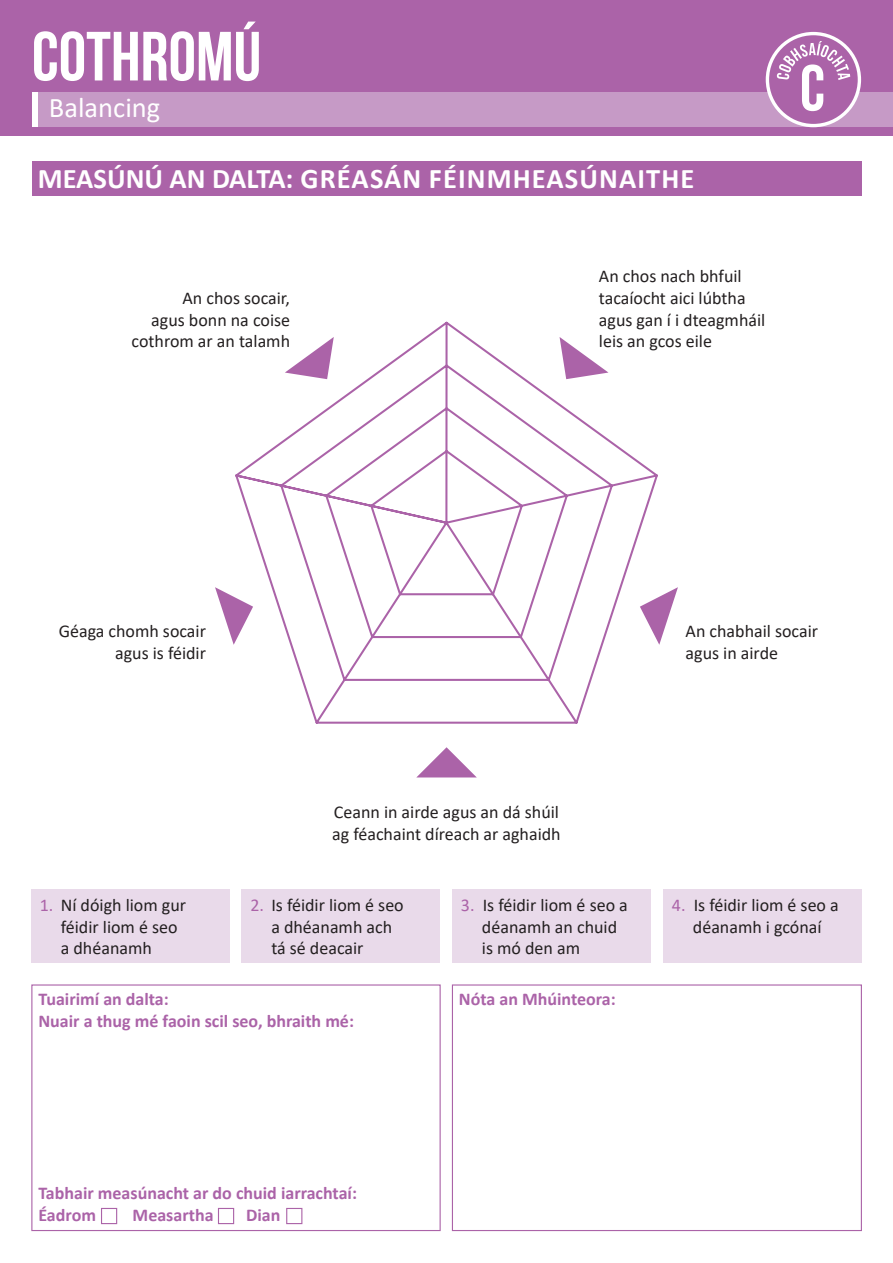
<style>
.page{position:relative;width:893px;height:1263px;background:#fff}
.page>*{position:absolute;margin:0;border:0;box-sizing:border-box;transform-origin:0 0}
.t1{font:700 69.45px "Bebas Neue";color:#fff}
.t2{font:700 28.5px "Calibri";letter-spacing:.015em;color:#fff}
.t3{font:28.5px "Calibri";color:#fff}
.t4{font:18px/21.6px "Calibri";color:#231f20}
.t5{font:700 18px/21.6px "Calibri";color:#ab63a8}
.s1{color:#ab63a8}
</style>
<div class="page">
<div style="left:32px;top:161px;width:829px;height:35px;background:#ab63a8"></div>
<div style="left:452px;top:984px;width:410px;height:247px;border:1px solid #ab63a8"></div>
<svg style="left:235px;top:321px;width:423px;height:403px"></svg>
<svg style="left:417px;top:747px;width:59px;height:30px"></svg>
<svg style="left:215px;top:587px;width:38px;height:58px"></svg>
<svg style="left:285px;top:337px;width:49px;height:42px"></svg>
<svg style="left:560px;top:337px;width:48px;height:42px"></svg>
<svg style="left:640px;top:587px;width:38px;height:58px"></svg>
<div style="left:0;top:0;width:893px;height:135px;background:#ab63a8"></div>
<div style="left:38px;top:92px;width:855px;height:34px;background:#c69ac6"></div>
<div style="left:32px;top:92px;width:6px;height:34px;background:#fff"></div>
<svg style="left:767px;top:34px;width:93px;height:92px"></svg>
<svg style="left:777px;top:41px;width:73px;height:70px"></svg>
<div style="left:766px;top:32px;width:95px;height:95px;border:3px solid #fff;border-radius:50%"></div>
<div style="left:242px;top:889px;width:198px;height:74px;background:#e9daea"></div>
<div style="left:31px;top:889px;width:198px;height:74px;background:#e9daea"></div>
<div style="left:452px;top:889px;width:199px;height:74px;background:#e9daea"></div>
<div style="left:663px;top:889px;width:199px;height:74px;background:#e9daea"></div>
<div style="left:101px;top:1208px;width:16px;height:16px;border:1px solid #ab63a8"></div>
<div style="left:218px;top:1208px;width:16px;height:16px;border:1px solid #ab63a8"></div>
<div style="left:286px;top:1208px;width:16px;height:16px;border:1px solid #ab63a8"></div>
<div style="left:31px;top:984px;width:410px;height:247px;border:1px solid #ab63a8"></div>
<h1 class="t1" style="left:32px;top:18px;width:231px">COTHROMÚ</h1>
<h2 class="t3" style="left:49px;top:88px;width:113px">Balancing</h2>
<h2 class="t2" style="left:38px;top:159px;width:513px">MEASÚNÚ AN DALTA: Gréasán Féinm heasúna</h2>
<h2 class="t2" style="left:638px;top:159px;width:55px">ithe</h2>
<p class="t4" style="left:132px;top:287px;width:160px;text-align:right">An chos socair,<br>agus bonn na coise cothrom ar an talamh</p>
<p class="t4" style="left:599px;top:265px;width:168px">An chos nach bhfuil tacaíocht aici lúbtha agus gan í i dteagmháil leis an gcos eile</p>
<p class="t4" style="left:59px;top:620px;width:149px;text-align:right">Géaga chomh socair agus is féidir</p>
<p class="t4" style="left:332px;top:801px;width:230px">Ceann in airde agus an dá shúil ag féachaint díreach ar aghaidh</p>
<p class="t4" style="left:686px;top:620px;width:134px">An chabhail socair agus in airde</p>
<p class="t4" style="left:61px;top:894px;width:127px;text-indent:-21px"><span class="s1">1.</span> Ní dóigh liom gur féidir liom é seo a dhéanamh</p>
<p class="t4" style="left:482px;top:894px;width:147px;text-indent:-21px"><span class="s1">3.</span> Is féidir liom é seo a déanamh an chuid is mó den am</p>
<p class="t4" style="left:672px;top:894px;width:168px;text-align:center"><span class="s1">4.</span> Is féidir liom é seo a déanamh i gcónaí</p>
<p class="t5" style="left:38px;top:988px;width:317px">Tuairimí an dalta:<br>Nuair a thug mé faoin scil seo, bhraith mé:</p>
<p class="t4" style="left:271px;top:894px;width:134px;text-indent:-21px"><span class="s1">2.</span> Is féidir liom é seo a dhéanamh ach tá sé deacair</p>
<p class="t5" style="left:459px;top:988px;width:158px">Nóta an Mhúinteora:</p>
<p class="t5" style="left:38px;top:1182px;width:320px">Tabhair measúnacht ar do chuid iarrachtaí:<br>Éadrom</p>
<p class="t5" style="left:133px;top:1204px;width:82px">Measartha</p>
<p class="t5" style="left:246px;top:1204px;width:36px">Dian</p>
</div>
